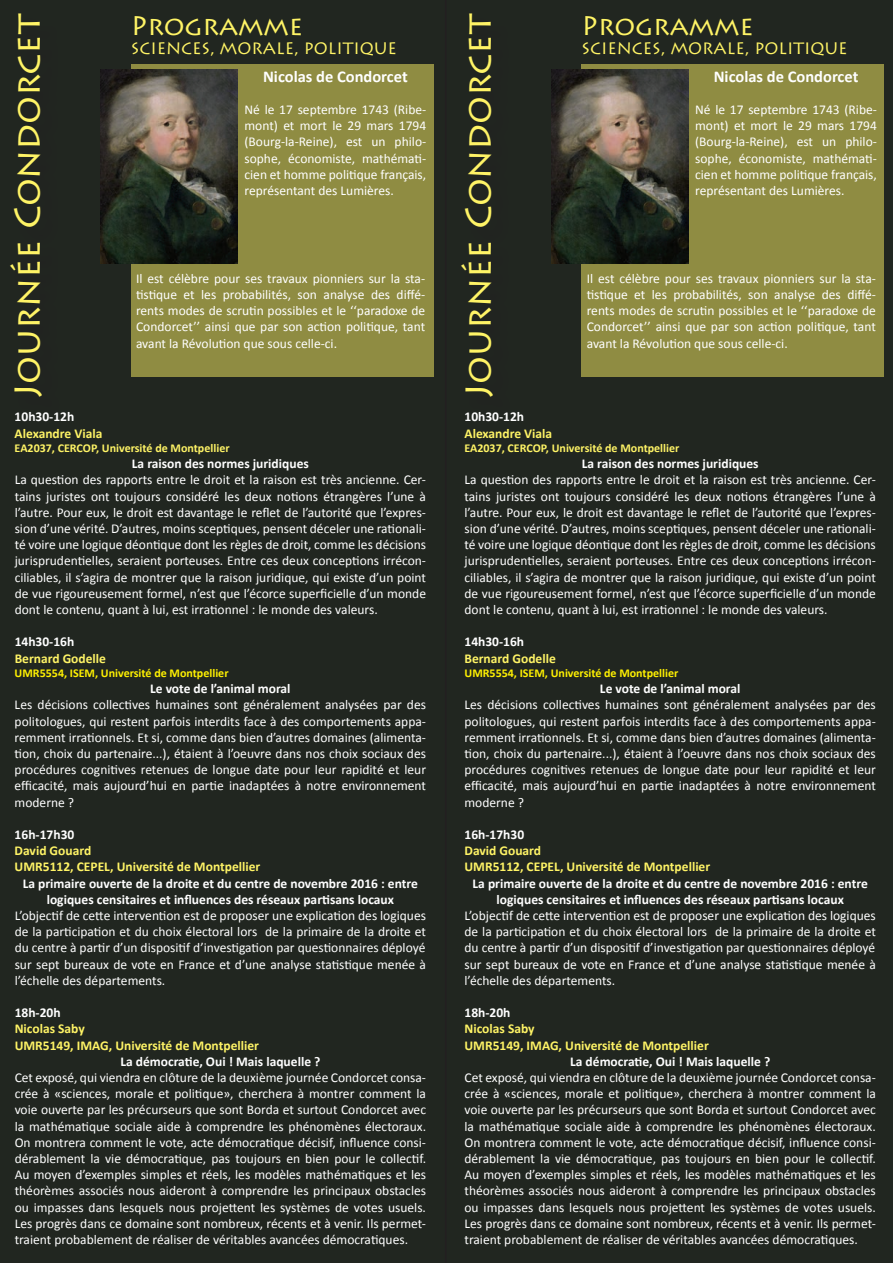
<style>
.page{position:relative;width:893px;height:1263px;background:#fff}
.page>*{position:absolute;margin:0;border:0;box-sizing:border-box;transform-origin:0 0}
.t1{font:36px "Lithos Pro";color:#fff466}
.t2{font:27px "Lithos Pro";color:#fff466}
.t3{font:16.5px "Lithos Pro";color:#fff466}
.t4{font:700 16.5px "Calibri";color:#fff}
.t5{font:13.5px/16.2px "Calibri";color:#fff;text-align:justify}
.t6{font:700 13.5px/16.2px "Calibri";color:#fff;text-align:center}
.t7{font:700 13.5px/16.2px "Calibri";color:#fff466}
.t8{font:700 12px "Calibri";color:#fff466}
.t9{font:700 12px "Calibri";color:#fff101}
</style>
<div class="page">
<div style="left:0;top:0;width:449px;height:1263px;background:#212620"></div>
<div style="left:13px;top:17px;width:47px;height:398px;background:#231f20"></div>
<div style="left:131px;top:64px;width:303px;height:312px;background:#8f8c42"></div>
<img style="left:101px;top:69px;width:136px;height:195px">
<div style="left:449px;top:0;width:444px;height:1263px;background:#212620"></div>
<div style="left:464px;top:17px;width:47px;height:398px;background:#231f20"></div>
<div style="left:581px;top:64px;width:303px;height:312px;background:#8f8c42"></div>
<img style="left:552px;top:69px;width:136px;height:195px">
<hr style="left:445px;top:0;width:1px;height:1263px;background:#231f20">
<h1 class="t1" style="left:7px;top:398px;width:386px;rotate:-90deg">Journée Condorcet</h1>
<h2 class="t2" style="left:131px;top:10px;width:174px">Programme</h2>
<p class="t3" style="left:131px;top:39px;width:268px">SCIENCES, MORALE, POLITIQUE</p>
<p class="t4" style="left:263px;top:66px;width:146px">Nicolas de Condorcet</p>
<p class="t5" style="left:244px;top:101px;width:183px">Né le 17 septembre 1743 (Ribe&shy;mont) et mort le 29 mars 1794 (Bourg-la-Reine), est un philo&shy;sophe, économiste, mathémati&shy;cien et homme politique français, représentant des Lumières.</p>
<p class="t5" style="left:136px;top:270px;width:291px">Il est célèbre pour ses travaux pionniers sur la sta&shy;tistique et les probabilités, son analyse des diffé&shy;rents modes de scrutin possibles et le ‘‘paradoxe de Condorcet’’ ainsi que par son action politique, tant avant la Révolution que sous celle-ci.</p>
<p class="t6" style="left:15px;top:409px;width:61px">10h30-12h</p>
<p class="t7" style="left:15px;top:425px;width:89px">Alexandre Viala</p>
<p class="t8" style="left:15px;top:440px;width:216px">EA2037, CERCOP, Université de Montpellier</p>
<p class="t6" style="left:132px;top:456px;width:178px">La raison des normes juridiques</p>
<p class="t5" style="left:15px;top:472px;width:413px">La question des rapports entre le droit et la raison est très ancienne. Cer&shy;tains juristes ont toujours considéré les deux notions étrangères l’une à l’autre. Pour eux, le droit est davantage le reflet de l’autorité que l’expres&shy;sion d’une vérité. D’autres, moins sceptiques, pensent déceler une rationali&shy;té voire une logique déontique dont les règles de droit, comme les décisions jurisprudentielles, seraient porteuses. Entre ces deux conceptions irrécon&shy;ciliables, il s’agira de montrer que la raison juridique, qui existe d’un point de vue rigoureusement formel, n’est que l’écorce superficielle d’un monde dont le contenu, quant à lui, est irrationnel : le monde des valeurs.</p>
<p class="t6" style="left:15px;top:634px;width:61px">14h30-16h</p>
<p class="t7" style="left:15px;top:650px;width:93px">Bernard Godelle</p>
<p class="t9" style="left:15px;top:665px;width:215px">UMR5554, ISEM, Université de Montpellier</p>
<p class="t6" style="left:150px;top:681px;width:142px">Le vote de l’animal moral</p>
<p class="t5" style="left:15px;top:697px;width:413px">Les décisions collectives humaines sont généralement analysées par des politologues, qui restent parfois interdits face à des comportements appa&shy;remment irrationnels. Et si, comme dans bien d’autres domaines (alimenta&shy;tion, choix du partenaire...), étaient à l’oeuvre dans nos choix sociaux des procédures cognitives retenues de longue date pour leur rapidité et leur efficacité, mais aujourd’hui en partie inadaptées à notre environnement moderne ?</p>
<p class="t6" style="left:15px;top:826px;width:61px">16h-17h30</p>
<p class="t7" style="left:15px;top:843px;width:247px">David Gouard<br>UMR5112, CEPEL, Université de Montpellier</p>
<p class="t6" style="left:23px;top:875px;width:397px">La primaire ouverte de la droite et du centre de novembre 2016 : entre logiques censitaires et influences des réseaux partisans locaux</p>
<p class="t5" style="left:15px;top:907px;width:413px">L’objectif de cette intervention est de proposer une explication des logiques de la participation et du choix électoral lors de la primaire de la droite et du centre à partir d’un dispositif d’investigation par questionnaires déployé sur sept bureaux de vote en France et d’une analyse statistique menée à l’échelle des départements.</p>
<p class="t6" style="left:15px;top:1005px;width:48px">18h-20h</p>
<p class="t7" style="left:15px;top:1021px;width:246px">Nicolas Saby<br>UMR5149, IMAG, Université de Montpellier</p>
<p class="t6" style="left:120px;top:1053px;width:202px">La démocratie, Oui ! Mais laquelle ?</p>
<p class="t5" style="left:15px;top:1069px;width:413px">Cet exposé, qui viendra en clôture de la deuxième journée Condorcet consa&shy;crée à «sciences, morale et politique», cherchera à montrer comment la voie ouverte par les précurseurs que sont Borda et surtout Condorcet avec la mathématique sociale aide à comprendre les phénomènes électoraux.<br>On montrera comment le vote, acte démocratique décisif, influence consi&shy;dérablement la vie démocratique, pas toujours en bien pour le collectif.<br>Au moyen d’exemples simples et réels, les modèles mathématiques et les théorèmes associés nous aideront à comprendre les principaux obstacles ou impasses dans lesquels nous projettent les systèmes de votes usuels.<br>Les progrès dans ce domaine sont nombreux, récents et à venir. Ils permet&shy;traient probablement de réaliser de véritables avancées démocratiques.</p>
<h1 class="t1" style="left:458px;top:398px;width:386px;rotate:-90deg">Journée Condorcet</h1>
<h2 class="t2" style="left:581px;top:10px;width:174px">Programme</h2>
<p class="t3" style="left:581px;top:39px;width:268px">SCIENCES, MORALE, POLITIQUE</p>
<p class="t4" style="left:714px;top:66px;width:146px">Nicolas de Condorcet</p>
<p class="t5" style="left:695px;top:101px;width:183px">Né le 17 septembre 1743 (Ribe&shy;mont) et mort le 29 mars 1794 (Bourg-la-Reine), est un philo&shy;sophe, économiste, mathémati&shy;cien et homme politique français, représentant des Lumières.</p>
<p class="t5" style="left:587px;top:270px;width:291px">Il est célèbre pour ses travaux pionniers sur la sta&shy;tistique et les probabilités, son analyse des diffé&shy;rents modes de scrutin possibles et le ‘‘paradoxe de Condorcet’’ ainsi que par son action politique, tant avant la Révolution que sous celle-ci.</p>
<p class="t6" style="left:464px;top:409px;width:61px">10h30-12h</p>
<p class="t7" style="left:464px;top:425px;width:89px">Alexandre Viala</p>
<p class="t8" style="left:464px;top:440px;width:216px">EA2037, CERCOP, Université de Montpellier</p>
<p class="t6" style="left:582px;top:456px;width:178px">La raison des normes juridiques</p>
<p class="t5" style="left:464px;top:472px;width:413px">La question des rapports entre le droit et la raison est très ancienne. Cer&shy;tains juristes ont toujours considéré les deux notions étrangères l’une à l’autre. Pour eux, le droit est davantage le reflet de l’autorité que l’expres&shy;sion d’une vérité. D’autres, moins sceptiques, pensent déceler une rationali&shy;té voire une logique déontique dont les règles de droit, comme les décisions jurisprudentielles, seraient porteuses. Entre ces deux conceptions irrécon&shy;ciliables, il s’agira de montrer que la raison juridique, qui existe d’un point de vue rigoureusement formel, n’est que l’écorce superficielle d’un monde dont le contenu, quant à lui, est irrationnel : le monde des valeurs.</p>
<p class="t6" style="left:464px;top:634px;width:61px">14h30-16h</p>
<p class="t7" style="left:464px;top:650px;width:93px">Bernard Godelle</p>
<p class="t9" style="left:464px;top:665px;width:215px">UMR5554, ISEM, Université de Montpellier</p>
<p class="t6" style="left:600px;top:681px;width:142px">Le vote de l’animal moral</p>
<p class="t5" style="left:464px;top:697px;width:413px">Les décisions collectives humaines sont généralement analysées par des politologues, qui restent parfois interdits face à des comportements appa&shy;remment irrationnels. Et si, comme dans bien d’autres domaines (alimenta&shy;tion, choix du partenaire...), étaient à l’oeuvre dans nos choix sociaux des procédures cognitives retenues de longue date pour leur rapidité et leur efficacité, mais aujourd’hui en partie inadaptées à notre environnement moderne ?</p>
<p class="t6" style="left:464px;top:826px;width:61px">16h-17h30</p>
<p class="t7" style="left:464px;top:843px;width:247px">David Gouard<br>UMR5112, CEPEL, Université de Montpellier</p>
<p class="t6" style="left:473px;top:875px;width:397px">La primaire ouverte de la droite et du centre de novembre 2016 : entre logiques censitaires et influences des réseaux partisans locaux</p>
<p class="t5" style="left:464px;top:907px;width:413px">L’objectif de cette intervention est de proposer une explication des logiques de la participation et du choix électoral lors de la primaire de la droite et du centre à partir d’un dispositif d’investigation par questionnaires déployé sur sept bureaux de vote en France et d’une analyse statistique menée à l’échelle des départements.</p>
<p class="t6" style="left:464px;top:1005px;width:48px">18h-20h</p>
<p class="t7" style="left:464px;top:1021px;width:246px">Nicolas Saby<br>UMR5149, IMAG, Université de Montpellier</p>
<p class="t6" style="left:570px;top:1053px;width:202px">La démocratie, Oui ! Mais laquelle ?</p>
<p class="t5" style="left:464px;top:1069px;width:413px">Cet exposé, qui viendra en clôture de la deuxième journée Condorcet consa&shy;crée à «sciences, morale et politique», cherchera à montrer comment la voie ouverte par les précurseurs que sont Borda et surtout Condorcet avec la mathématique sociale aide à comprendre les phénomènes électoraux.<br>On montrera comment le vote, acte démocratique décisif, influence consi&shy;dérablement la vie démocratique, pas toujours en bien pour le collectif.<br>Au moyen d’exemples simples et réels, les modèles mathématiques et les théorèmes associés nous aideront à comprendre les principaux obstacles ou impasses dans lesquels nous projettent les systèmes de votes usuels.<br>Les progrès dans ce domaine sont nombreux, récents et à venir. Ils permet&shy;traient probablement de réaliser de véritables avancées démocratiques.</p>
</div>
